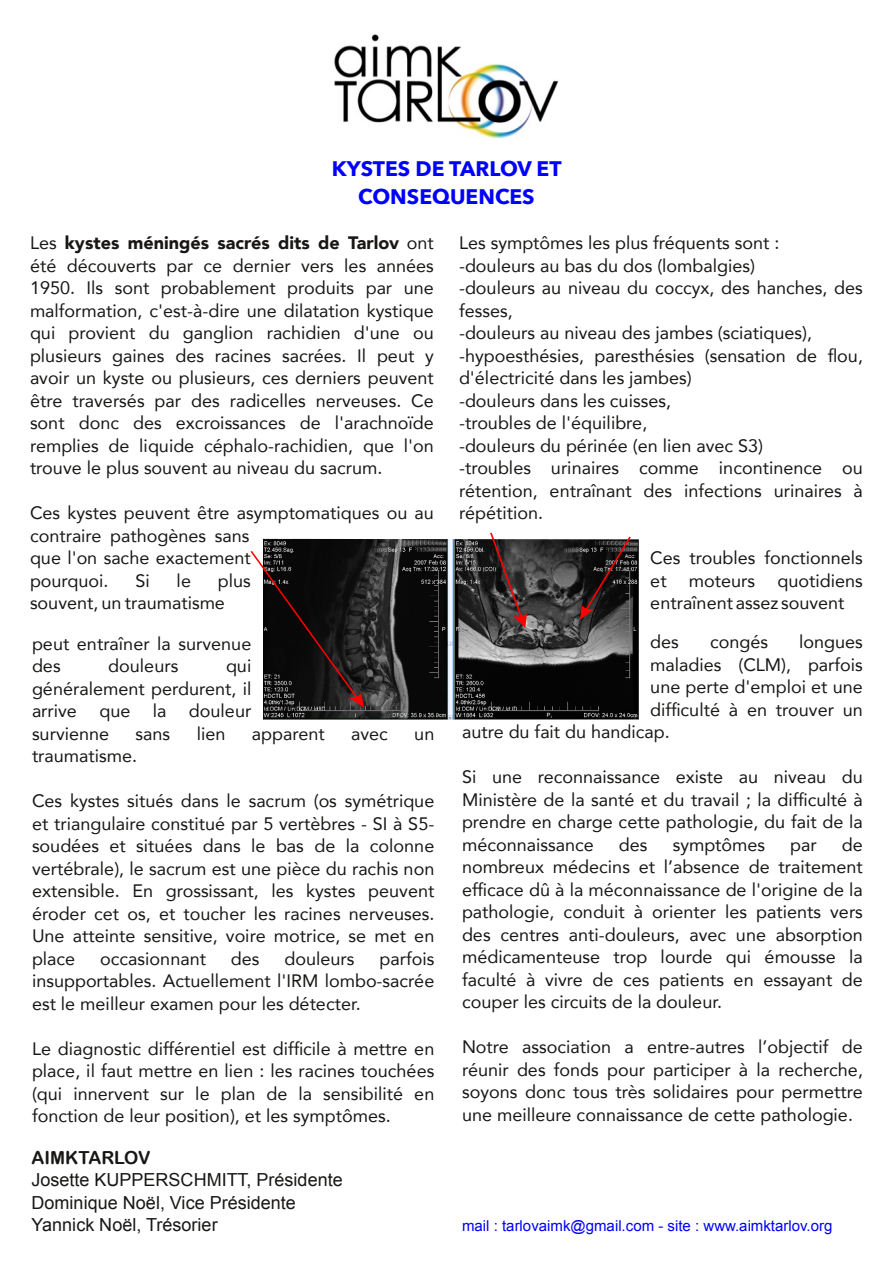
<style>
.page{position:relative;width:893px;height:1263px;background:#fff}
.page>*{position:absolute;margin:0;border:0;box-sizing:border-box;transform-origin:0 0}
.t1{font:700 21px/28.5px "Avenir Next";color:#00f;text-align:center}
.t2{font:18px/22.5px "Avenir";color:#181715;text-align:justify}
.t3{font:18px/22.5px "Arial";color:#181715}
.t4{font:18px "Arial Rounded MT Bold";color:#181715}
.t5{font:15px "Arial";color:#00f}
.s1{font-weight:900}
</style>
<div class="page">
<img style="left:334px;top:34px;width:225px;height:105px">
<img style="left:263px;top:539px;width:375px;height:180px">
<svg style="left:574px;top:536px;width:56px;height:86px;background:#362a2a"></svg>
<svg style="left:250px;top:549px;width:120px;height:159px;background:#393434"></svg>
<svg style="left:489px;top:533px;width:43px;height:96px;background:#534545"></svg>
<p class="t1" style="left:332px;top:155px;width:231px">KYSTES DE TARLOV ET<br>CONSEQUENCES</p>
<p class="t2" style="left:30px;top:232px;width:405px">Les <span class="s1">kystes méningés sacrés dits de Tarlov</span> ont été découverts par ce dernier vers les années 1950. Ils sont probablement produits par une malformation, c'est-à-dire une dilatation kystique qui provient du ganglion rachidien d'une ou plusieurs gaines des racines sacrées. Il peut y avoir un kyste ou plusieurs, ces derniers peuvent être traversés par des radicelles nerveuses. Ce sont donc des excroissances de l'arachnoïde remplies de liquide céphalo-rachidien, que l'on trouve le plus souvent au niveau du sacrum.</p>
<p class="t2" style="left:30px;top:502px;width:405px;text-align:left">Ces kystes peuvent être asymptomatiques ou au contraire pathogènes sans<br>que l'on sache exactement<br>pourquoi.</p>
<p class="t2" style="left:30px;top:570px;width:222px;text-indent:188px">plus souvent, un traumatisme</p>
<p class="t2" style="left:135px;top:570px;width:16px">Si</p>
<p class="t2" style="left:177px;top:570px;width:16px">le</p>
<p class="t2" style="left:32px;top:633px;width:221px">peut entraîner la survenue des</p>
<p class="t2" style="left:108px;top:655px;width:72px">douleurs</p>
<p class="t2" style="left:32px;top:655px;width:221px;text-indent:194px">qui généralement perdurent, il arrive que la douleur survienne</p>
<p class="t2" style="left:136px;top:723px;width:36px">sans</p>
<p class="t2" style="left:197px;top:723px;width:30px">lien</p>
<p class="t2" style="left:252px;top:723px;width:74px">apparent</p>
<p class="t2" style="left:351px;top:723px;width:38px">avec</p>
<p class="t2" style="left:414px;top:723px;width:22px">un</p>
<p class="t2" style="left:32px;top:745px;width:107px">traumatisme.</p>
<p class="t2" style="left:32px;top:790px;width:404px">Ces kystes situés dans le sacrum (os symétrique et triangulaire constitué par 5 vertèbres - SI à S5- soudées et situées dans le bas de la colonne vertébrale), le sacrum est une pièce du rachis non extensible. En grossissant, les kystes peuvent éroder cet os, et toucher les racines nerveuses.<br>Une atteinte sensitive, voire motrice, se met en place</p>
<p class="t2" style="left:32px;top:948px;width:404px;text-indent:347px">parfois insupportables. Actuellement l'IRM lombo-sacrée est le meilleur examen pour les détecter.</p>
<p class="t2" style="left:32px;top:1038px;width:404px">Le diagnostic différentiel est difficile à mettre en place, il faut mettre en lien : les racines touchées (qui innervent sur le plan de la sensibilité en fonction de leur position), et les symptômes.</p>
<p class="t2" style="left:100px;top:948px;width:107px">occasionnant</p>
<p class="t2" style="left:231px;top:948px;width:30px">des</p>
<p class="t2" style="left:285px;top:948px;width:72px">douleurs</p>
<p class="t4" style="left:32px;top:1147px;width:120px">AIMKTARLOV</p>
<p class="t3" style="left:32px;top:1169px;width:313px">Josette KUPPERSCHMITT, Présidente<br>Dominique Noël, Vice Présidente<br>Yannick Noël, Trésorier</p>
<p class="t2" style="left:459px;top:232px;width:405px;text-align:left">Les symptômes les plus fréquents sont :<br>-douleurs au bas du dos (lombalgies)<br>-douleurs au niveau du coccyx, des hanches, des fesses,<br>-douleurs au niveau des jambes (sciatiques), -hypoesthésies, paresthésies (sensation de flou, d'électricité dans les jambes)<br>-douleurs dans les cuisses,<br>-troubles de l'équilibre,<br>-douleurs du périnée (en lien avec S3)<br>-troubles urinaires comme incontinence ou rétention, entraînant des infections urinaires à répétition.</p>
<p class="t2" style="left:650px;top:547px;width:214px">Ces troubles fonctionnels et moteurs quotidiens entraînent assez souvent</p>
<p class="t2" style="left:650px;top:631px;width:30px">des</p>
<p class="t2" style="left:710px;top:631px;width:60px">congés</p>
<p class="t2" style="left:799px;top:631px;width:65px">longues</p>
<p class="t2" style="left:650px;top:654px;width:214px">maladies (CLM), parfois</p>
<p class="t2" style="left:650px;top:676px;width:214px">une perte d'emploi et une</p>
<p class="t2" style="left:650px;top:699px;width:214px">difficulté à en trouver un</p>
<p class="t2" style="left:462px;top:721px;width:209px">autre du fait du handicap.</p>
<p class="t2" style="left:462px;top:766px;width:402px">Si une reconnaissance existe au niveau du Ministère de la santé et du travail ; la difficulté à prendre en charge cette pathologie, du fait de la méconnaissance</p>
<p class="t2" style="left:462px;top:834px;width:402px;text-indent:380px">de nombreux médecins et l’absence de traitement efficace dû à la méconnaissance de l'origine de la pathologie, conduit à orienter les patients vers des centres anti-douleurs, avec une absorption médicamenteuse trop lourde qui émousse la faculté à vivre de ces patients en essayant de couper les circuits de la douleur.</p>
<p class="t2" style="left:462px;top:1036px;width:402px">Notre association a entre-autres l’objectif de réunir des fonds pour participer à la recherche, soyons donc tous très solidaires pour permettre une meilleure connaissance de cette pathologie.</p>
<p class="t2" style="left:619px;top:834px;width:30px">des</p>
<p class="t2" style="left:673px;top:834px;width:94px">symptômes</p>
<p class="t2" style="left:790px;top:834px;width:28px">par</p>
<p class="t5" style="left:462px;top:1217px;width:372px">mail : tarlovaimk@gmail.com - site : www.aimktarlov.org</p>
</div>
